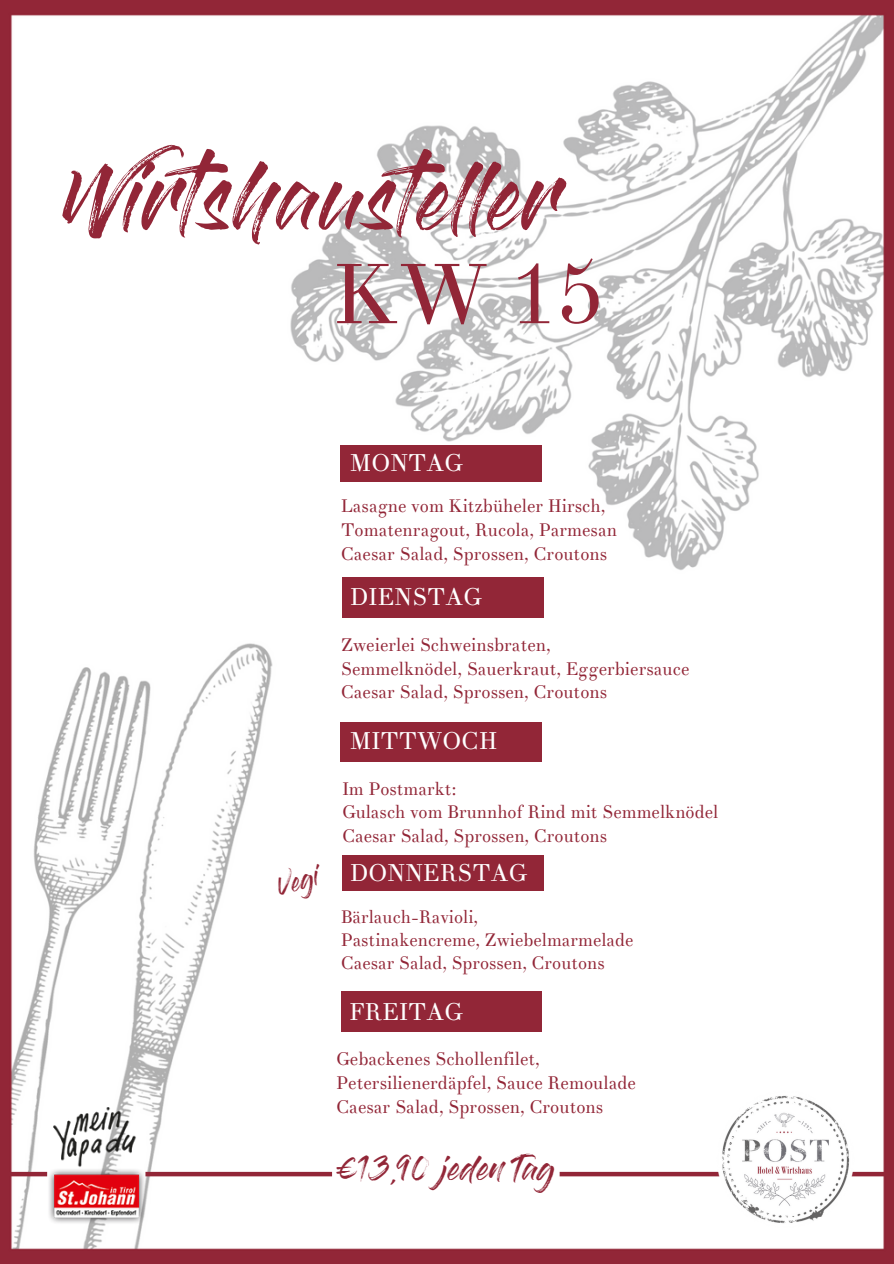
<style>
.page{position:relative;width:894px;height:1264px;background:#fff}
.page>*{position:absolute;margin:0;border:0;box-sizing:border-box;transform-origin:0 0}
.t1{font:84.6px "Theano Didot";color:#922637}
.t2{font:69.45px "Gloss And Bloom";color:#922637}
.t3{font:25.05px "Gloss And Bloom";color:#922637}
.t4{font:24px "Theano Didot";color:#fff}
.t5{font:19.8px "Gloss And Bloom";color:#922637}
.t6{font:18px/23.7px "Theano Didot";color:#922637}
.t7{font:17.85px/23.5px "Theano Didot";color:#922637}
</style>
<div class="page">
<img style="left:0;top:0;width:893px;height:1263px">
<div style="left:0;top:1171px;width:47px;height:5px;background:#922637"></div>
<div style="left:145px;top:1171px;width:187px;height:5px;background:#922637"></div>
<div style="left:559px;top:1171px;width:334px;height:5px;background:#922637"></div>
<img style="left:47px;top:1107px;width:98px;height:117px">
<img style="left:716px;top:1090px;width:138px;height:138px">
<div style="left:341px;top:446px;width:201px;height:36px;background:#922637"></div>
<div style="left:341px;top:722px;width:201px;height:39px;background:#922637"></div>
<div style="left:342px;top:577px;width:201px;height:40px;background:#922637"></div>
<div style="left:342px;top:855px;width:201px;height:36px;background:#922637"></div>
<div style="left:342px;top:990px;width:200px;height:41px;background:#922637"></div>
<p class="t2" style="left:65px;top:177px;width:495px">Wirtshausteller</p>
<h3 class="t1" style="left:332px;top:242px;width:274px">KW 15</h3>
<h3 class="t4" style="left:350px;top:448px;width:114px">MONTAG</h3>
<h3 class="t6" style="left:341px;top:494px;width:277px">Lasagne vom Kitzbüheler Hirsch,<br>Tomatenragout, Rucola, Parmesan<br>Caesar Salad, Sprossen, Croutons</h3>
<h3 class="t4" style="left:350px;top:581px;width:133px">DIENSTAG</h3>
<h5 class="t6" style="left:341px;top:633px;width:350px">Zweierlei Schweinsbraten,<br>Semmelknödel, Sauerkraut, Eggerbiersauce<br>Caesar Salad, Sprossen, Croutons</h5>
<h5 class="t4" style="left:350px;top:726px;width:149px">MITTWOCH</h5>
<h4 class="t5" style="left:276px;top:881px;width:44px;rotate:-16deg">Vegi</h4>
<h5 class="t7" style="left:342px;top:777px;width:377px">Im Postmarkt:<br>Gulasch vom Brunnhof Rind mit Semmelknödel<br>Caesar Salad, Sprossen, Croutons</h5>
<h5 class="t4" style="left:350px;top:857px;width:178px">DONNERSTAG</h5>
<h3 class="t7" style="left:341px;top:905px;width:139px">Bärlauch-Ravioli,</h3>
<p class="t7" style="left:341px;top:928px;width:294px">Pastinakencreme, Zwiebelmarmelade</p>
<p class="t7" style="left:341px;top:951px;width:265px">Caesar Salad, Sprossen, Croutons</p>
<p class="t4" style="left:349px;top:997px;width:115px">FREITAG</p>
<p class="t6" style="left:336px;top:1047px;width:301px">Gebackenes Schollenfilet,<br>Petersilienerdäpfel, Sauce Remoulade<br>Caesar Salad, Sprossen, Croutons</p>
<h5 class="t3" style="left:339px;top:1161px;width:217px">€13,90 jeden Tag</h5>
</div>
